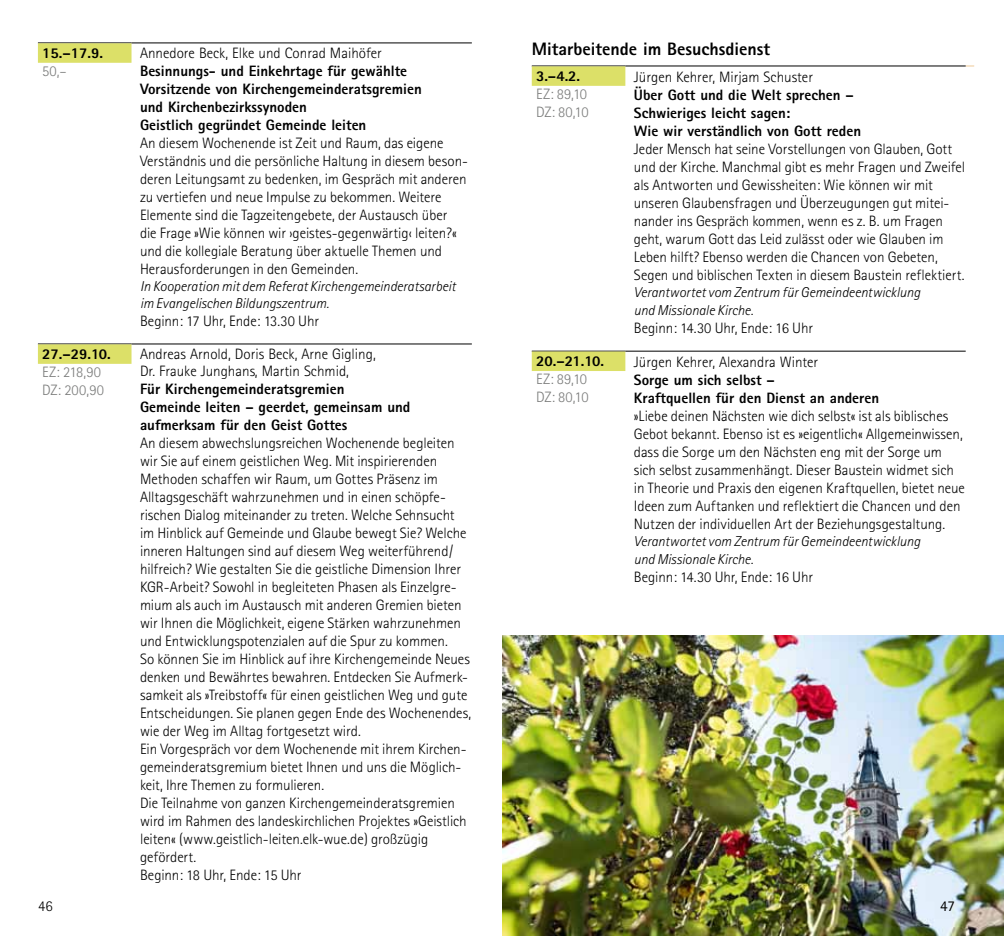
<style>
.page{position:relative;width:1004px;height:936px;background:#fff}
.page>*{position:absolute;margin:0;border:0;box-sizing:border-box;transform-origin:0 0}
.t1{font:800 18px "Rotis Sans Serif";color:#000}
.t2{font:300 15px/18px "Rotis Sans Serif";letter-spacing:-.005em;color:#000}
.t3{font:800 15px/18px "Rotis Sans Serif";color:#000}
.t4{font:300 15px/18px "Rotis Sans Serif";letter-spacing:.005em;color:#7a7b7a}
.t5{font:15px "Rotis Sans Serif";color:#000}
.t6{font:italic 300 14.25px/18px "Rotis Sans Serif";letter-spacing:-.005em;color:#000}
</style>
<div class="page">
<img style="left:502px;top:635px;width:501px;height:300px">
<hr style="left:131px;top:43px;width:341px;height:1px;background:#000">
<div style="left:38px;top:43px;width:93px;height:20px;background:#dce068"></div>
<hr style="left:38px;top:343px;width:93px;height:1px;background:#000">
<hr style="left:131px;top:343px;width:341px;height:1px;background:#000">
<div style="left:38px;top:344px;width:93px;height:20px;background:#dce068"></div>
<svg style="left:965px;top:65px;width:9px;height:2px"></svg>
<hr style="left:625px;top:66px;width:340px;height:1px;background:#000">
<div style="left:531px;top:66px;width:94px;height:20px;background:#dce068"></div>
<hr style="left:625px;top:351px;width:340px;height:1px;background:#000">
<div style="left:531px;top:351px;width:94px;height:20px;background:#dce068"></div>
<p class="t3" style="left:42px;top:43px;width:62px">15.–17.9.</p>
<p class="t4" style="left:42px;top:61px;width:26px">50,–</p>
<p class="t3" style="left:42px;top:344px;width:70px">27.–29.10.</p>
<p class="t4" style="left:42px;top:362px;width:63px">EZ: 218,90<br>DZ: 200,90</p>
<p class="t2" style="left:140px;top:43px;width:243px">Annedore Beck, Elke und Conrad Maihöfer</p>
<p class="t3" style="left:140px;top:61px;width:283px">Besinnungs- und Einkehrtage für gewählte Vorsitzende von Kirchengemeinderatsgremien und Kirchenbezirkssynoden<br>Geistlich gegründet Gemeinde leiten</p>
<p class="t2" style="left:140px;top:133px;width:329px">An diesem Wochenende ist Zeit und Raum, das eigene Verständnis und die persönliche Haltung in diesem beson&shy;deren Leitungsamt zu bedenken, im Gespräch mit anderen zu vertiefen und neue Impulse zu bekommen. Weitere Elemente sind die Tagzeitengebete, der Austausch über<br>die Frage »Wie können wir ›geistes-gegenwärtig‹ leiten?« und die kollegiale Beratung über aktuelle Themen und Herausforderungen in den Gemeinden.</p>
<p class="t6" style="left:140px;top:277px;width:317px;line-height:17px">In Kooperation mit dem Referat Kirchengemeinderatsarbeit im Evangelischen Bildungszentrum.</p>
<p class="t2" style="left:140px;top:311px;width:180px">Beginn: 17 Uhr, Ende: 13.30 Uhr</p>
<p class="t2" style="left:140px;top:345px;width:237px;line-height:17.1px">Andreas Arnold, Doris Beck, Arne Gigling,<br>Dr. Frauke Junghans, Martin Schmid,</p>
<p class="t3" style="left:140px;top:379px;width:272px">Für Kirchengemeinderatsgremien<br>Gemeinde leiten – geerdet, gemeinsam und aufmerksam für den Geist Gottes</p>
<p class="t2" style="left:140px;top:433px;width:333px">An diesem abwechslungsreichen Wochenende begleiten wir Sie auf einem geistlichen Weg. Mit inspirierenden Methoden schaffen wir Raum, um Gottes Präsenz im Alltagsgeschäft wahrzunehmen und in einen schöpfe&shy;rischen Dialog miteinander zu treten. Welche Sehnsucht im Hinblick auf Gemeinde und Glaube bewegt Sie? Welche inneren Haltungen sind auf diesem Weg weiterführend/ hilfreich? Wie gestalten Sie die geistliche Dimension Ihrer KGR-Arbeit? Sowohl in begleiteten Phasen als Einzelgre&shy;mium als auch im Austausch mit anderen Gremien bieten wir Ihnen die Möglichkeit, eigene Stärken wahrzunehmen und Entwicklungspotenzialen auf die Spur zu kommen.<br>So können Sie im Hinblick auf ihre Kirchengemeinde Neues denken und Bewährtes bewahren. Entdecken Sie Aufmerk&shy;samkeit als »Treibstoff« für einen geistlichen Weg und gute Entscheidungen. Sie planen gegen Ende des Wochenendes, wie der Weg im Alltag fortgesetzt wird.<br>Ein Vorgespräch vor dem Wochenende mit ihrem Kirchen&shy;gemeinderatsgremium bietet Ihnen und uns die Möglich&shy;keit, Ihre Themen zu formulieren.<br>Die Teilnahme von ganzen Kirchengemeinderatsgremien wird im Rahmen des landeskirchlichen Projektes »Geistlich leiten« (www.geistlich-leiten.elk-wue.de) großzügig gefördert.<br>Beginn: 18 Uhr, Ende: 15 Uhr</p>
<p class="t1" style="left:531px;top:37px;width:240px">Mitarbeitende im Besuchsdienst</p>
<p class="t3" style="left:536px;top:66px;width:46px">3.–4.2.</p>
<p class="t4" style="left:536px;top:84px;width:54px">EZ: 89,10<br>DZ: 80,10</p>
<p class="t2" style="left:634px;top:68px;width:181px">Jürgen Kehrer, Mirjam Schuster</p>
<p class="t3" style="left:634px;top:85px;width:229px">Über Gott und die Welt sprechen –<br>Schwieriges leicht sagen:<br>Wie wir verständlich von Gott reden</p>
<p class="t2" style="left:634px;top:140px;width:333px">Jeder Mensch hat seine Vorstellungen von Glauben, Gott und der Kirche. Manchmal gibt es mehr Fragen und Zweifel als Antworten und Gewissheiten: Wie können wir mit unseren Glaubensfragen und Überzeugungen gut mitei&shy;nander ins Gespräch kommen, wenn es z. B. um Fragen geht, warum Gott das Leid zulässt oder wie Glauben im Leben hilft? Ebenso werden die Chancen von Gebeten, Segen und biblischen Texten in diesem Baustein reflektiert.</p>
<p class="t6" style="left:634px;top:283px;width:288px">Verantwortet vom Zentrum für Gemeindeentwicklung und Missionale Kirche.</p>
<p class="t2" style="left:634px;top:319px;width:181px">Beginn: 14.30 Uhr, Ende: 16 Uhr</p>
<p class="t3" style="left:536px;top:351px;width:70px">20.–21.10.</p>
<p class="t4" style="left:536px;top:370px;width:54px">EZ: 89,10<br>DZ: 80,10</p>
<p class="t2" style="left:634px;top:353px;width:186px">Jürgen Kehrer, Alexandra Winter</p>
<p class="t3" style="left:634px;top:370px;width:247px">Sorge um sich selbst –<br>Kraftquellen für den Dienst an anderen</p>
<p class="t2" style="left:634px;top:407px;width:332px">»Liebe deinen Nächsten wie dich selbst« ist als biblisches Gebot bekannt. Ebenso ist es »eigentlich« Allgemeinwissen, dass die Sorge um den Nächsten eng mit der Sorge um sich selbst zusammenhängt. Dieser Baustein widmet sich in Theorie und Praxis den eigenen Kraftquellen, bietet neue Ideen zum Auftanken und reflektiert die Chancen und den Nutzen der individuellen Art der Beziehungsgestaltung.</p>
<p class="t6" style="left:634px;top:532px;width:288px">Verantwortet vom Zentrum für Gemeindeentwicklung und Missionale Kirche.</p>
<p class="t2" style="left:634px;top:568px;width:181px">Beginn: 14.30 Uhr, Ende: 16 Uhr</p>
<p class="t2" style="left:38px;top:897px;width:16px">46</p>
<p class="t5" style="left:940px;top:897px;width:16px">47</p>
</div>
